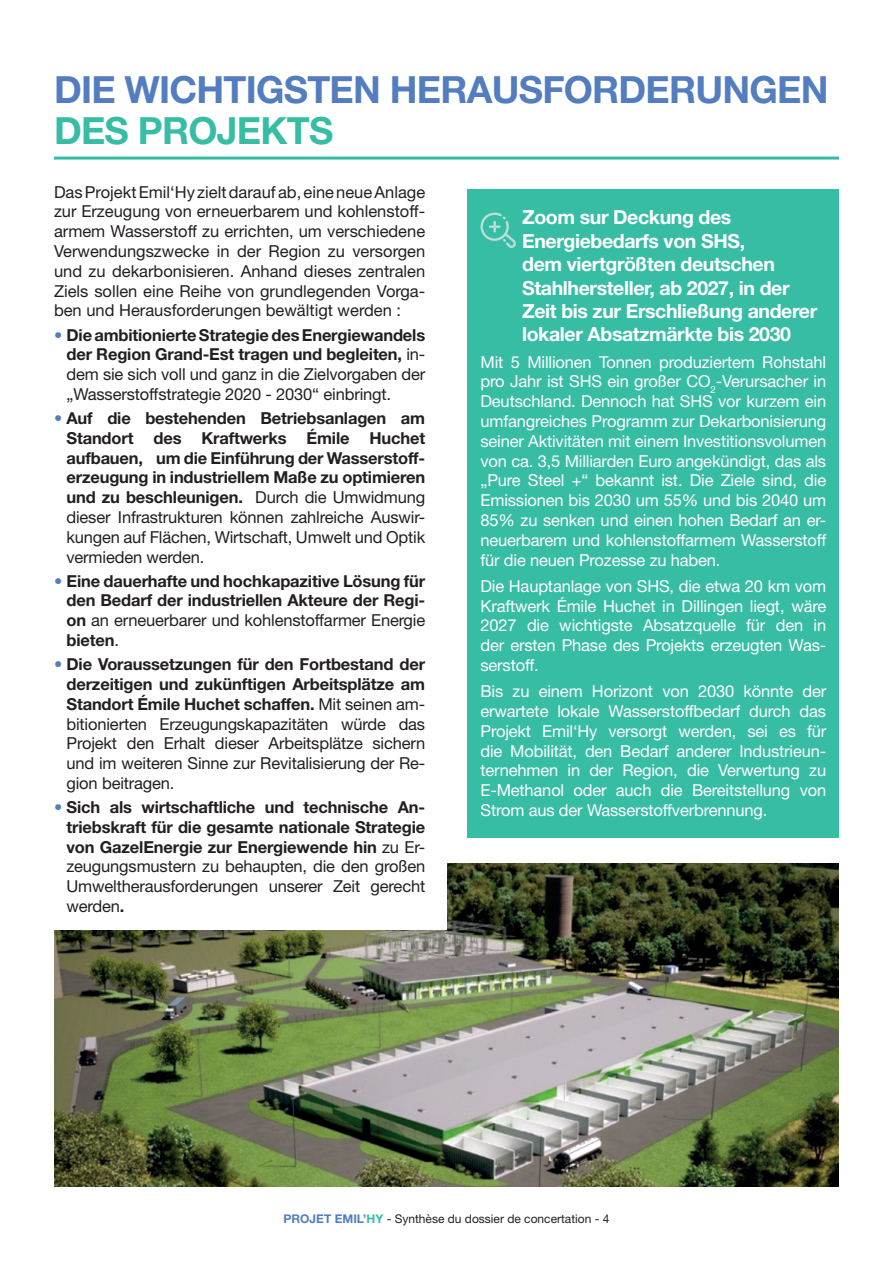
<style>
.page{position:relative;width:893px;height:1263px;background:#fff}
.page>*{position:absolute;margin:0;border:0;box-sizing:border-box;transform-origin:0 0}
.t1{font:700 37.5px "Helvetica Neue LT Std";letter-spacing:-.02em;color:#537dbf}
.t2{font:700 37.5px "Helvetica Neue LT Std";letter-spacing:-.02em;color:#38bda5}
.t3{font:700 19.5px/23.4px "Helvetica Neue LT Std";letter-spacing:-.02em;color:#fff}
.t4{font:16.5px/19.8px "Helvetica Neue LT Std";letter-spacing:-.01em;color:#fff;text-align:justify}
.t5{font:16.5px/19.8px "Helvetica Neue LT Std";letter-spacing:-.01em;color:#231f20;text-align:justify}
.t6{font:700 16.5px/19.8px "Helvetica Neue LT Std";letter-spacing:-.01em;color:#231f20;text-align:justify}
.t7{font:12px "Helvetica Neue LT Std";color:#231f20}
.s1{color:#537dbf}
.s2{font-weight:700}
.s3{font-weight:400;color:#537dbf}
.s4{font-weight:400}
.s5{font-weight:700;color:#537dbf}
.s6{font-weight:700;color:#38bda5}
</style>
<div class="page">
<img style="left:54px;top:864px;width:785px;height:322px">
<div style="left:9px;top:730px;width:437px;height:200px;background:#fff"></div>
<hr style="left:54px;top:157px;width:785px;height:3px;background:#38bda5">
<div style="left:468px;top:189px;width:371px;height:175px;background:#38bda5"></div>
<div style="left:468px;top:356px;width:371px;height:231px;background:#38bda5"></div>
<div style="left:468px;top:580px;width:371px;height:113px;background:#38bda5"></div>
<div style="left:468px;top:685px;width:371px;height:153px;background:#38bda5"></div>
<svg style="left:480px;top:213px;width:36px;height:35px"></svg>
<h1 class="t1" style="left:54px;top:67px;width:776px">DIE WICHTIGSTEN HERAUSFORDERUNGEN</h1>
<h1 class="t2" style="left:54px;top:107px;width:281px">DES PROJEKTS</h1>
<p class="t5" style="left:54px;top:182px;width:373px">Das Projekt Emil‘Hy zielt darauf ab, eine neue Anlage zur Erzeugung von erneuerbarem und kohlenstoff&shy;armem Wasserstoff zu errichten, um verschiedene Verwendungszwecke in der Region zu versorgen und zu dekarbonisieren. Anhand dieses zentralen Ziels sollen eine Reihe von grundlegenden Vorga&shy;ben und Herausforderungen bewältigt werden :</p>
<p class="t5" style="left:67px;top:324px;width:360px;text-indent:-13px"><span class="s1">•</span> <span class="s2">Die ambitionierte Strategie des Energiewandels der Region Grand-Est tragen und begleiten,</span> in&shy;dem sie sich voll und ganz in die Zielvorgaben der „Wasserstoffstrategie 2020 - 2030“ einbringt.</p>
<p class="t6" style="left:67px;top:408px;width:360px;text-indent:-13px"><span class="s3">•</span> Auf die bestehenden Betriebsanlagen am Standort des Kraftwerks Émile Huchet aufbauen, um die Einführung der Wasserstoff&shy;erzeugung in industriellem Maße zu optimieren und zu beschleunigen. <span class="s4">Durch die Umwidmung dieser Infrastrukturen können zahlreiche Auswir&shy;kungen auf Flächen, Wirtschaft, Umwelt und Optik vermieden werden.</span></p>
<p class="t6" style="left:67px;top:570px;width:360px;text-indent:-13px"><span class="s3">•</span> Eine dauerhafte und hochkapazitive Lösung für den Bedarf der industriellen Akteure der Regi&shy;on <span class="s4">an erneuerbarer und kohlenstoffarmer Energie </span>bieten<span class="s4">.</span></p>
<p class="t5" style="left:67px;top:654px;width:360px;text-indent:-13px"><span class="s1">•</span> <span class="s2">Die Voraussetzungen für den Fortbestand der derzeitigen und zukünftigen Arbeitsplätze am Standort Émile Huchet schaffen.</span> Mit seinen am&shy;bitionierten Erzeugungskapazitäten würde das Projekt den Erhalt dieser Arbeitsplätze sichern und im weiteren Sinne zur Revitalisierung der Re&shy;gion beitragen.</p>
<p class="t6" style="left:67px;top:797px;width:360px;text-indent:-13px"><span class="s3">•</span> Sich als wirtschaftliche und technische An&shy;triebskraft für die gesamte nationale Strategie von GazelEnergie zur Energiewende hin <span class="s4">zu Er&shy;zeugungsmustern zu behaupten, die den großen Umweltherausforderungen unserer Zeit gerecht werden</span>.</p>
<p class="t3" style="left:522px;top:205px;width:297px">Zoom sur Deckung des<br>Energiebedarfs von SHS,<br>dem viertgrößten deutschen<br>Stahlhersteller, ab 2027, in der<br>Zeit bis zur Erschließung anderer lokaler Absatzmärkte bis 2030</p>
<p class="t4" style="left:480px;top:352px;width:347px">Mit 5 Millionen Tonnen produziertem Rohstahl pro Jahr ist SHS ein großer CO<sub>2</sub>-Verursacher in Deutschland. Dennoch hat SHS vor kurzem ein umfangreiches Programm zur Dekarbonisierung seiner Aktivitäten mit einem Investitionsvolumen von ca. 3,5 Milliarden Euro angekündigt, das als „Pure Steel +“ bekannt ist. Die Ziele sind, die Emissionen bis 2030 um 55% und bis 2040 um 85% zu senken und einen hohen Bedarf an er&shy;neuerbarem und kohlenstoffarmem Wasserstoff für die neuen Prozesse zu haben.</p>
<p class="t4" style="left:480px;top:576px;width:347px">Die Hauptanlage von SHS, die etwa 20 km vom Kraftwerk Émile Huchet in Dillingen liegt, wäre 2027 die wichtigste Absatzquelle für den in der ersten Phase des Projekts erzeugten Was&shy;serstoff.</p>
<p class="t4" style="left:480px;top:681px;width:347px">Bis zu einem Horizont von 2030 könnte der erwartete lokale Wasserstoffbedarf durch das Projekt Emil‘Hy versorgt werden, sei es für die Mobilität, den Bedarf anderer Industrieun&shy;ternehmen in der Region, die Verwertung zu E-Methanol oder auch die Bereitstellung von Strom aus der Wasserstoffverbrennung.</p>
<p class="t7" style="left:284px;top:1212px;width:327px"><span class="s5">PROJET EMIL’</span><span class="s6">HY</span> - Synthèse du dossier de concertation - 4</p>
</div>
